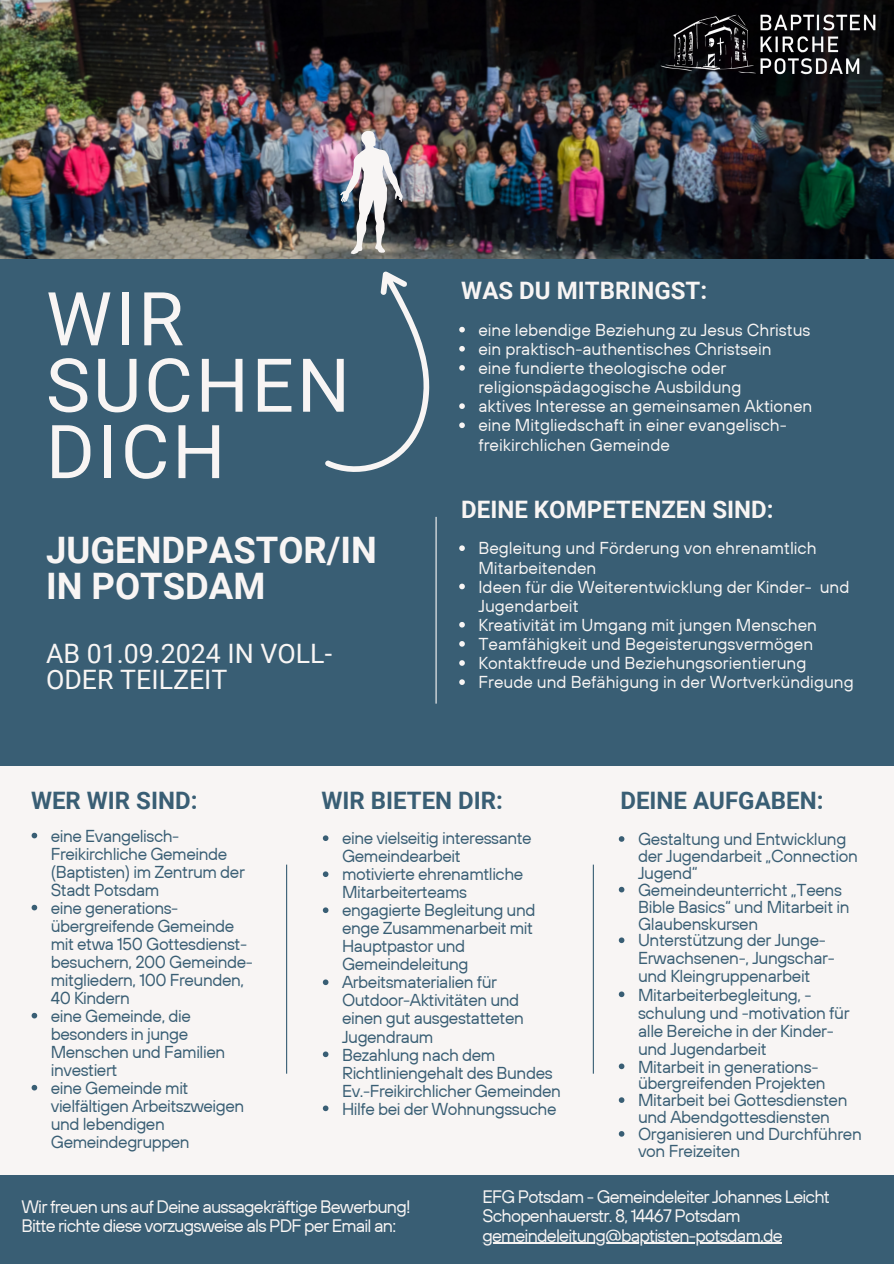
<style>
.page{position:relative;width:894px;height:1264px;background:#fff}
.page>*{position:absolute;margin:0;border:0;box-sizing:border-box;transform-origin:0 0}
.t1{font:74.25px/66.3px "Roboto";letter-spacing:.04em;color:#f8f5f4}
.t2{font:700 36.45px/36.5px "Roboto";color:#f8f5f4}
.t3{font:26.7px/25.8px "Roboto";color:#f8f5f4}
.t4{font:700 24px "Roboto";color:#395e74}
.t5{font:700 24px "Roboto";color:#f8f5f4}
.t6{font:18px "TT Hoves";letter-spacing:-.045em;color:#f8f5f4}
.t7{font:17.25px/18px "TT Hoves";letter-spacing:-.025em;color:#395e74}
.t8{font:17.25px/19.2px "TT Hoves";color:#f8f5f4}
</style>
<div class="page">
<div style="left:0;top:0;width:893px;height:1263px;background:#395e74"></div>
<img style="left:0;top:0;width:893px;height:258px">
<hr style="left:435px;top:517px;width:1px;height:186px;background:#f8f5f4">
<div style="left:0;top:766px;width:893px;height:447px;background:#f8f5f4"></div>
<div style="left:0;top:1175px;width:893px;height:88px;background:#395e74"></div>
<hr style="left:286px;top:864px;width:1px;height:209px;background:#395e74">
<img style="left:660px;top:0;width:216px;height:102px">
<img style="left:340px;top:131px;width:62px;height:123px">
<svg style="left:325px;top:271px;width:140px;height:201px"></svg>
<hr style="left:592px;top:864px;width:1px;height:209px;background:#395e74">
<svg style="left:32px;top:832px;width:5px;height:6px"></svg>
<svg style="left:32px;top:904px;width:5px;height:6px"></svg>
<svg style="left:32px;top:1012px;width:5px;height:6px"></svg>
<svg style="left:32px;top:1084px;width:5px;height:6px"></svg>
<svg style="left:459px;top:327px;width:5px;height:5px"></svg>
<svg style="left:459px;top:346px;width:5px;height:5px"></svg>
<svg style="left:459px;top:365px;width:5px;height:6px"></svg>
<svg style="left:459px;top:403px;width:5px;height:6px"></svg>
<svg style="left:459px;top:422px;width:5px;height:6px"></svg>
<svg style="left:323px;top:835px;width:5px;height:6px"></svg>
<svg style="left:323px;top:871px;width:5px;height:6px"></svg>
<svg style="left:323px;top:907px;width:5px;height:6px"></svg>
<svg style="left:323px;top:979px;width:5px;height:6px"></svg>
<svg style="left:323px;top:1051px;width:5px;height:6px"></svg>
<svg style="left:323px;top:1105px;width:5px;height:6px"></svg>
<svg style="left:459px;top:545px;width:5px;height:6px"></svg>
<svg style="left:459px;top:583px;width:5px;height:6px"></svg>
<svg style="left:459px;top:622px;width:5px;height:5px"></svg>
<svg style="left:459px;top:641px;width:5px;height:5px"></svg>
<svg style="left:459px;top:660px;width:5px;height:5px"></svg>
<svg style="left:459px;top:679px;width:5px;height:6px"></svg>
<svg style="left:618px;top:836px;width:6px;height:5px"></svg>
<svg style="left:618px;top:886px;width:6px;height:6px"></svg>
<svg style="left:618px;top:937px;width:6px;height:6px"></svg>
<svg style="left:618px;top:991px;width:6px;height:6px"></svg>
<svg style="left:618px;top:1063px;width:6px;height:6px"></svg>
<svg style="left:618px;top:1097px;width:6px;height:5px"></svg>
<svg style="left:618px;top:1131px;width:6px;height:5px"></svg>
<hr style="left:482px;top:1242px;width:299px;height:1px;background:#f8f5f4">
<p class="t1" style="left:46px;top:287px;width:305px">WIR<br>SUCHEN<br>DICH</p>
<h1 class="t2" style="left:46px;top:532px;width:332px">JUGENDPASTOR/IN<br>IN POTSDAM</h1>
<p class="t3" style="left:46px;top:641px;width:287px">AB 01.09.2024 IN VOLL-<br>ODER TEILZEIT</p>
<p class="t5" style="left:461px;top:277px;width:247px">WAS DU MITBRINGST:</p>
<p class="t8" style="left:478px;top:320px;width:333px">eine lebendige Beziehung zu Jesus Christus</p>
<p class="t8" style="left:478px;top:339px;width:294px">ein praktisch-authentisches Christsein</p>
<h4 class="t8" style="left:478px;top:358px;width:264px">eine fundierte theologische oder religionspädagogische Ausbildung</h4>
<h2 class="t8" style="left:478px;top:396px;width:335px">aktives Interesse an gemeinsamen Aktionen</h2>
<p class="t8" style="left:478px;top:415px;width:310px">eine Mitgliedschaft in einer evangelisch&shy;freikirchlichen Gemeinde</p>
<p class="t5" style="left:461px;top:495px;width:314px">DEINE KOMPETENZEN SIND:</p>
<p class="t8" style="left:478px;top:538px;width:340px">Begleitung und Förderung von ehrenamtlich<br>Mitarbeitenden</p>
<p class="t8" style="left:478px;top:576px;width:372px">Ideen für die Weiterentwicklung der Kinder- und<br>Jugendarbeit</p>
<p class="t8" style="left:478px;top:615px;width:340px">Kreativität im Umgang mit jungen Menschen</p>
<h4 class="t8" style="left:478px;top:634px;width:336px">Teamfähigkeit und Begeisterungsvermögen</h4>
<p class="t8" style="left:478px;top:653px;width:329px">Kontaktfreude und Beziehungsorientierung</p>
<p class="t8" style="left:478px;top:672px;width:376px">Freude und Befähigung in der Wortverkündigung</p>
<p class="t4" style="left:31px;top:786px;width:168px">WER WIR SIND:</p>
<h4 class="t4" style="left:321px;top:786px;width:183px">WIR BIETEN DIR:</h4>
<h4 class="t7" style="left:51px;top:826px;width:195px">eine Evangelisch-<br>Freikirchliche Gemeinde (Baptisten) im Zentrum der<br>Stadt Potsdam</h4>
<p class="t7" style="left:51px;top:898px;width:203px">eine generations&shy;übergreifende Gemeinde mit etwa 150 Gottesdienst&shy;besuchern, 200 Gemeinde&shy;mitgliedern, 100 Freunden,<br>40 Kindern</p>
<p class="t7" style="left:51px;top:1006px;width:176px">eine Gemeinde, die besonders in junge<br>Menschen und Familien investiert</p>
<p class="t7" style="left:51px;top:1078px;width:195px">eine Gemeinde mit vielfältigen Arbeitszweigen und lebendigen<br>Gemeindegruppen</p>
<p class="t7" style="left:342px;top:829px;width:191px">eine vielseitig interessante<br>Gemeindearbeit</p>
<p class="t7" style="left:342px;top:865px;width:183px">motivierte ehrenamtliche<br>Mitarbeiterteams</p>
<p class="t7" style="left:342px;top:901px;width:195px">engagierte Begleitung und enge Zusammenarbeit mit<br>Hauptpastor und<br>Gemeindeleitung</p>
<p class="t7" style="left:342px;top:973px;width:183px">Arbeitsmaterialien für<br>Outdoor-Aktivitäten und einen gut ausgestatteten<br>Jugendraum</p>
<p class="t7" style="left:342px;top:1045px;width:220px">Bezahlung nach dem<br>Richtliniengehalt des Bundes<br>Ev.-Freikirchlicher Gemeinden</p>
<h3 class="t7" style="left:342px;top:1099px;width:216px">Hilfe bei der Wohnungssuche</h3>
<p class="t4" style="left:620px;top:786px;width:204px">DEINE AUFGABEN:</p>
<p class="t7" style="left:637px;top:830px;width:221px;line-height:16.8px">Gestaltung und Entwicklung der Jugendarbeit „Connection<br>Jugend“</p>
<p class="t7" style="left:637px;top:881px;width:213px;line-height:16.8px">Gemeindeunterricht „Teens<br>Bible Basics“ und Mitarbeit in<br>Glaubenskursen</p>
<h4 class="t7" style="left:637px;top:931px;width:198px">Unterstützung der Junge-<br>Erwachsenen-, Jungschar&shy;und Kleingruppenarbeit</h4>
<p class="t7" style="left:637px;top:985px;width:213px">Mitarbeiterbegleitung, - schulung und -motivation für alle Bereiche in der Kinder&shy;und Jugendarbeit</p>
<p class="t7" style="left:637px;top:1057px;width:189px;line-height:16.8px">Mitarbeit in generations&shy;übergreifenden Projekten</p>
<p class="t7" style="left:637px;top:1091px;width:211px;line-height:16.8px">Mitarbeit bei Gottesdiensten und Abendgottesdiensten</p>
<p class="t7" style="left:637px;top:1125px;width:225px;line-height:16.8px">Organisieren und Durchführen von Freizeiten</p>
<p class="t6" style="left:21px;top:1194px;width:390px">Wir freuen uns auf Deine aussagekräftige Bewerbung!</p>
<p class="t6" style="left:21px;top:1213px;width:376px">Bitte richte diese vorzugsweise als PDF per Email an:</p>
<p class="t6" style="left:482px;top:1185px;width:349px">EFG Potsdam - Gemeindeleiter Johannes Leicht</p>
<p class="t6" style="left:482px;top:1204px;width:260px">Schopenhauerstr. 8, 14467 Potsdam</p>
<p class="t6" style="left:482px;top:1223px;width:302px">gemeindeleitung@baptisten-potsdam.de</p>
</div>
